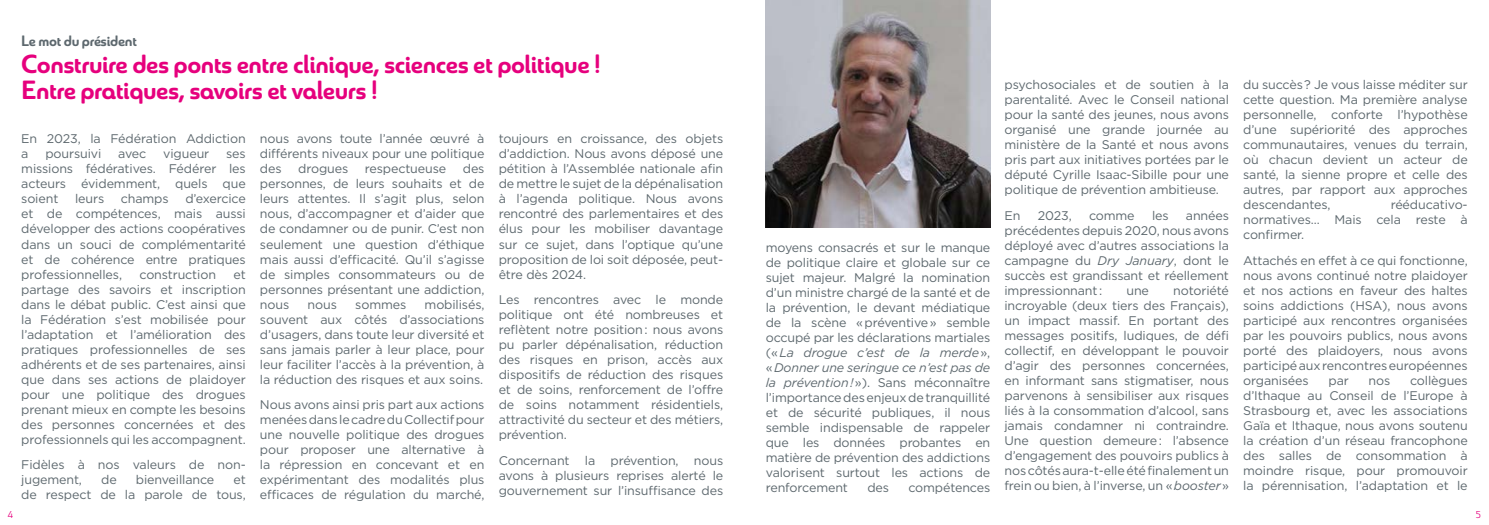
<style>
.page{position:relative;width:1489px;height:525px;background:#fff}
.page>*{position:absolute;margin:0;border:0;box-sizing:border-box;transform-origin:0 0}
.t1{font:26.25px/26.2px "Sangli Nor Bol";letter-spacing:-.02em;color:#e6007d}
.t2{font:15px "Sangli Nor Bol";letter-spacing:-.02em;color:#5d686e}
.t3{font:12.5px/15px "Gotham";letter-spacing:-.01em;color:#5d686e;text-align:justify}
.t4{font:10px "Sangli Nor Reg";color:#e6007d}
.s1{font-style:italic}
</style>
<div class="page">
<img style="left:765px;top:0;width:225px;height:228px">
<p class="t2" style="left:21px;top:32px;width:117px">Le mot du président</p>
<h1 class="t1" style="left:21px;top:51px;width:581px">Construire des ponts entre clinique, sciences et politique !<br>Entre pratiques, savoirs et valeurs !</h1>
<p class="t3" style="left:21px;top:131px;width:226px">En 2023, la Fédération Addiction a</p>
<p class="t3" style="left:260px;top:131px;width:226px">nous avons toute l’année œuvré à différents niveaux pour une politique des</p>
<p class="t3" style="left:498px;top:131px;width:226px">toujours en croissance, des objets d’addiction. Nous avons déposé une pétition à l’Assemblée nationale afin de mettre le sujet de la dépénalisation à l’agenda politique. Nous avons rencontré des parlementaires et des élus pour les mobiliser davantage sur ce sujet, dans l’optique qu’une proposition de loi soit déposée, peut&shy;être dès 2024.</p>
<p class="t3" style="left:498px;top:292px;width:226px">Les rencontres avec le monde politique ont été nombreuses et reflètent notre position : nous avons pu parler dépénalisation, réduction des risques en prison, accès aux dispositifs de réduction des risques et de soins, renforcement de l’offre de soins notamment résidentiels, attractivité du secteur et des métiers, prévention.</p>
<p class="t3" style="left:498px;top:452px;width:226px">Concernant la prévention, nous avons à plusieurs reprises alerté le gouvernement sur l’insuffisance des</p>
<p class="t3" style="left:45px;top:146px;width:57px">poursuivi</p>
<p class="t3" style="left:118px;top:146px;width:30px">avec</p>
<p class="t3" style="left:163px;top:146px;width:48px">vigueur</p>
<p class="t3" style="left:21px;top:146px;width:226px;text-indent:205px">ses missions fédératives. Fédérer les acteurs évidemment, quels que soient</p>
<p class="t3" style="left:260px;top:161px;width:226px;text-indent:203px">des personnes, de leurs souhaits et de leurs attentes. Il s’agit plus, selon nous, d’accompagner et d’aider que de condamner ou de punir. C’est non seulement une question d’éthique mais aussi d’efficacité. Qu’il s’agisse de simples consommateurs ou de personnes présentant une addiction, nous</p>
<p class="t3" style="left:298px;top:161px;width:52px">drogues</p>
<p class="t3" style="left:365px;top:161px;width:83px">respectueuse</p>
<p class="t3" style="left:21px;top:191px;width:226px;text-indent:164px">d’exercice et de compétences, mais aussi développer des actions coopératives dans un souci de complémentarité et de cohérence entre pratiques professionnelles,</p>
<p class="t3" style="left:75px;top:191px;width:31px">leurs</p>
<p class="t3" style="left:121px;top:191px;width:49px">champs</p>
<p class="t3" style="left:139px;top:266px;width:78px">construction</p>
<p class="t3" style="left:21px;top:266px;width:226px;text-indent:212px">et partage des savoirs et inscription dans le débat public. C’est ainsi que la Fédération s’est mobilisée pour l’adaptation et l’amélioration des pratiques professionnelles de ses adhérents et de ses partenaires, ainsi que dans ses actions de plaidoyer pour une politique des drogues prenant mieux en compte les besoins des personnes concernées et des professionnels qui les accompagnent.</p>
<p class="t3" style="left:21px;top:457px;width:226px">Fidèles à nos valeurs de non&shy;jugement,</p>
<p class="t3" style="left:260px;top:296px;width:226px;text-indent:165px">mobilisés, souvent aux côtés d’associations d’usagers, dans toute leur diversité et sans jamais parler à leur place, pour leur faciliter l’accès à la prévention, à la réduction des risques et aux soins.</p>
<p class="t3" style="left:260px;top:397px;width:226px">Nous avons ainsi pris part aux actions menées dans le cadre du Collectif pour une nouvelle politique des drogues pour proposer une alternative à la répression en concevant et en expérimentant des modalités plus efficaces de régulation du marché,</p>
<p class="t3" style="left:307px;top:296px;width:31px">nous</p>
<p class="t3" style="left:355px;top:296px;width:52px">sommes</p>
<p class="t3" style="left:101px;top:472px;width:17px">de</p>
<p class="t3" style="left:136px;top:472px;width:80px">bienveillance</p>
<p class="t3" style="left:21px;top:472px;width:226px;text-align:right">et<br>de respect de la parole de tous,</p>
<p class="t3" style="left:765px;top:240px;width:226px">moyens consacrés et sur le manque de politique claire et globale sur ce sujet majeur. Malgré la nomination d’un ministre chargé de la santé et de la prévention, le devant médiatique de la scène « préventive » semble occupé par les déclarations martiales (« <span class="s1">La drogue c’est de la merde</span> », « <span class="s1">Donner une seringue ce n’est pas de la prévention !</span> »). Sans méconnaître l’importance des enjeux de tranquillité et de sécurité publiques, il nous semble indispensable de rappeler que les données probantes en matière de prévention des addictions valorisent surtout les actions de renforcement</p>
<p class="t3" style="left:867px;top:480px;width:23px">des</p>
<p class="t3" style="left:908px;top:480px;width:83px">compétences</p>
<p class="t3" style="left:1004px;top:77px;width:226px">psychosociales et de soutien à la parentalité. Avec le Conseil national pour la santé des jeunes, nous avons organisé une grande journée au ministère de la Santé et nous avons pris part aux initiatives portées par le député Cyrille Isaac-Sibille pour une politique de prévention ambitieuse.</p>
<p class="t3" style="left:1004px;top:208px;width:17px">En</p>
<p class="t3" style="left:1037px;top:208px;width:36px">2023,</p>
<p class="t3" style="left:1088px;top:208px;width:47px">comme</p>
<p class="t3" style="left:1151px;top:208px;width:18px">les</p>
<p class="t3" style="left:1004px;top:208px;width:226px;text-indent:181px">années précédentes depuis 2020, nous avons déployé avec d’autres associations la campagne du <span class="s1">Dry January</span>, dont le succès est grandissant et réellement impressionnant :</p>
<p class="t3" style="left:1004px;top:283px;width:226px;text-indent:169px">notoriété incroyable (deux tiers des Français), un impact massif. En portant des messages positifs, ludiques, de défi collectif, en développant le pouvoir d’agir des personnes concernées, en informant sans stigmatiser, nous parvenons à sensibiliser aux risques liés à la consommation d’alcool, sans jamais condamner ni contraindre.<br>Une question demeure : l’absence d’engagement des pouvoirs publics à nos côtés aura-t-elle été finalement un frein ou bien, à l’inverse, un « <span class="s1">booster</span> »</p>
<p class="t3" style="left:1126px;top:283px;width:24px">une</p>
<p class="t3" style="left:1243px;top:77px;width:226px">du succès ? Je vous laisse méditer sur cette question. Ma première analyse personnelle, conforte l’hypothèse d’une supériorité des approches communautaires, venues du terrain, où chacun devient un acteur de santé, la sienne propre et celle des autres, par rapport aux approches descendantes,</p>
<p class="t3" style="left:1243px;top:197px;width:226px;text-indent:147px">rééducativo&shy;normatives… Mais cela reste à confirmer.</p>
<p class="t3" style="left:1243px;top:253px;width:226px">Attachés en effet à ce qui fonctionne, nous avons continué notre plaidoyer et nos actions en faveur des haltes soins addictions (HSA), nous avons participé aux rencontres organisées par les pouvoirs publics, nous avons porté des plaidoyers, nous avons participé aux rencontres européennes organisées</p>
<p class="t3" style="left:1243px;top:373px;width:226px;text-indent:167px">collègues d’Ithaque au Conseil de l’Europe à Strasbourg et, avec les associations Gaïa et Ithaque, nous avons soutenu la création d’un réseau francophone des salles de consommation à moindre risque, pour promouvoir la pérennisation, l’adaptation et le</p>
<p class="t3" style="left:1328px;top:373px;width:22px">par</p>
<p class="t3" style="left:1368px;top:373px;width:23px">nos</p>
<p class="t4" style="left:8px;top:508px;width:7px">4</p>
<p class="t4" style="left:1475px;top:508px;width:7px">5</p>
</div>
